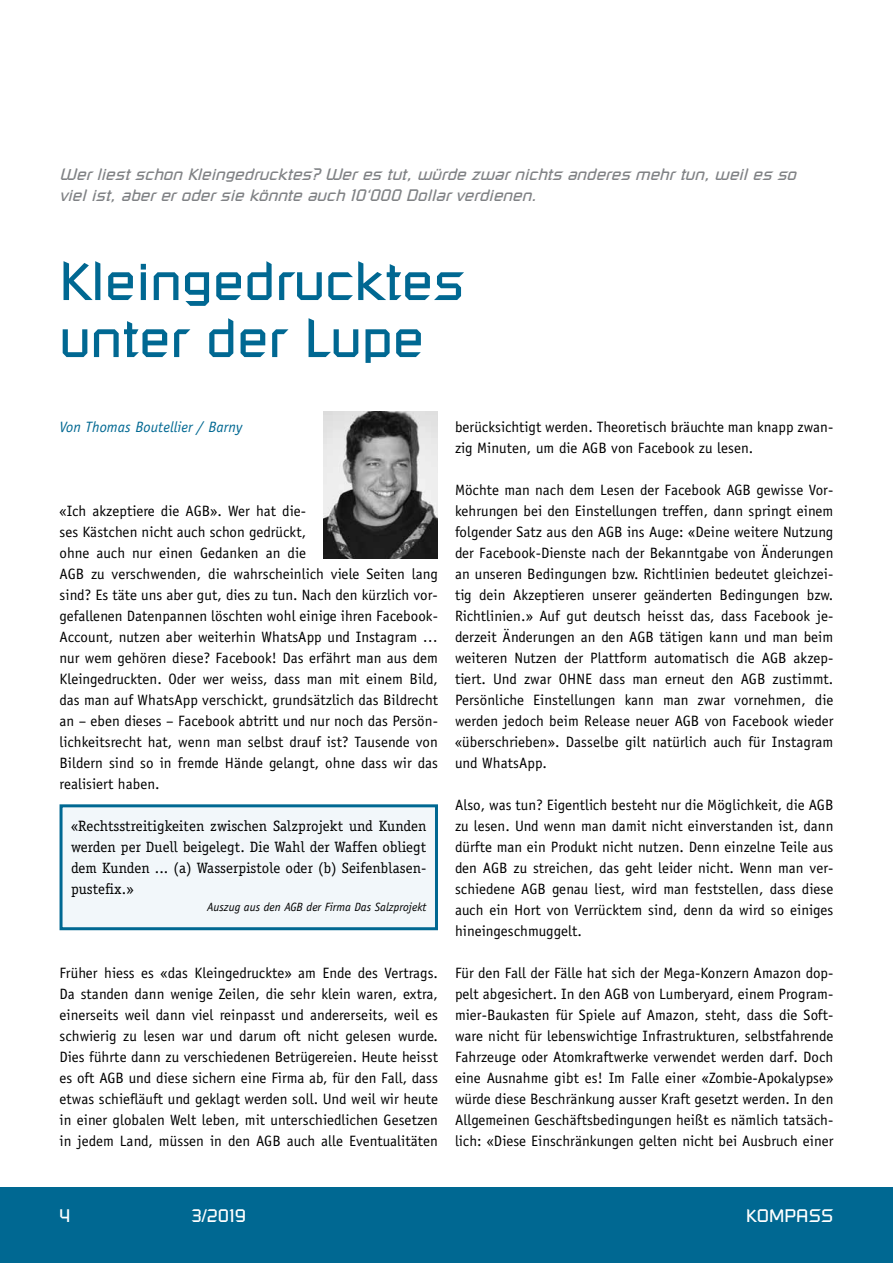
<style>
.page{position:relative;width:893px;height:1263px;background:#fff}
.page>*{position:absolute;margin:0;border:0;box-sizing:border-box;transform-origin:0 0}
.t1{font:54px/57px "Russell Square";letter-spacing:.005em;color:#006892}
.t2{font:18px "Russell Square";letter-spacing:.005em;color:#fff}
.t3{font:italic 16.5px/21px "Russell Square";letter-spacing:.005em;color:#808285}
.t4{font:15px/21px "Officina Sans";letter-spacing:.005em;color:#000;text-align:justify}
.t5{font:15px/21px "Officina Serif";letter-spacing:.005em;color:#000;text-align:justify}
.t6{font:italic 15px "Officina Sans";letter-spacing:.005em;color:#006892}
.t7{font:italic 12px "Officina Sans";color:#000}
</style>
<div class="page">
<div style="left:0;top:1187px;width:893px;height:76px;background:#006892"></div>
<img style="left:323px;top:411px;width:115px;height:147px">
<div style="left:61px;top:806px;width:375px;height:123px;background:#f2f7fa"></div>
<div style="left:60px;top:804px;width:378px;height:126px;border:3px solid #006892"></div>
<p class="t3" style="left:60px;top:163px;width:738px">Wer liest schon Kleingedrucktes? Wer es tut, würde zwar nichts anderes mehr tun, weil es so viel ist, aber er oder sie könnte auch 10‘000 Dollar verdienen.</p>
<h1 class="t1" style="left:60px;top:252px;width:406px">Kleingedrucktes unter der Lupe</h1>
<p class="t6" style="left:60px;top:418px;width:184px">Von Thomas Boutellier / Barny</p>
<p class="t4" style="left:60px;top:500px;width:380px;text-align:left">«Ich akzeptiere die AGB». Wer hat die-<br>ses Kästchen nicht auch schon gedrückt,<br>ohne auch nur einen Gedanken an die<br>AGB zu verschwenden, die wahrscheinlich viele Seiten lang sind? Es täte uns aber gut, dies zu tun. Nach den kürzlich vor&shy;gefallenen Datenpannen löschten wohl einige ihren Facebook-Account, nutzen aber weiterhin WhatsApp und Instagram … nur wem gehören diese? Facebook! Das erfährt man aus dem Kleingedruckten. Oder wer weiss, dass man mit einem Bild, das man auf WhatsApp verschickt, grundsätzlich das Bildrecht an – eben dieses – Facebook abtritt und nur noch das Persön&shy;lichkeitsrecht hat, wenn man selbst drauf ist? Tausende von Bildern sind so in fremde Hände gelangt, ohne dass wir das realisiert haben.</p>
<p class="t5" style="left:71px;top:815px;width:357px">«Rechtsstreitigkeiten zwischen Salzprojekt und Kunden werden per Duell beigelegt. Die Wahl der Waffen obliegt dem Kunden ... (a) Wasserpistole oder (b) Seifenblasen&shy;pustefix.»</p>
<p class="t7" style="left:207px;top:899px;width:221px">Auszug aus den AGB der Firma Das Salzprojekt</p>
<p class="t4" style="left:60px;top:962px;width:380px">Früher hiess es «das Kleingedruckte» am Ende des Vertrags.<br>Da standen dann wenige Zeilen, die sehr klein waren, extra, einerseits weil dann viel reinpasst und andererseits, weil es schwierig zu lesen war und darum oft nicht gelesen wurde.<br>Dies führte dann zu verschiedenen Betrügereien. Heute heisst es oft AGB und diese sichern eine Firma ab, für den Fall, dass etwas schiefläuft und geklagt werden soll. Und weil wir heute in einer globalen Welt leben, mit unterschiedlichen Gesetzen in jedem Land, müssen in den AGB auch alle Eventualitäten</p>
<p class="t4" style="left:455px;top:416px;width:380px">berücksichtigt werden. Theoretisch bräuchte man knapp zwan&shy;zig Minuten, um die AGB von Facebook zu lesen.</p>
<p class="t4" style="left:455px;top:479px;width:380px">Möchte man nach dem Lesen der Facebook AGB gewisse Vor&shy;kehrungen bei den Einstellungen treffen, dann springt einem folgender Satz aus den AGB ins Auge: «Deine weitere Nutzung der Facebook-Dienste nach der Bekanntgabe von Änderungen an unseren Bedingungen bzw. Richtlinien bedeutet gleichzei&shy;tig dein Akzeptieren unserer geänderten Bedingungen bzw.<br>Richtlinien.» Auf gut deutsch heisst das, dass Facebook je&shy;derzeit Änderungen an den AGB tätigen kann und man beim weiteren Nutzen der Plattform automatisch die AGB akzep&shy;tiert. Und zwar OHNE dass man erneut den AGB zustimmt.<br>Persönliche Einstellungen kann man zwar vornehmen, die werden jedoch beim Release neuer AGB von Facebook wieder «überschrieben». Dasselbe gilt natürlich auch für Instagram und WhatsApp.</p>
<p class="t4" style="left:455px;top:794px;width:380px">Also, was tun? Eigentlich besteht nur die Möglichkeit, die AGB zu lesen. Und wenn man damit nicht einverstanden ist, dann dürfte man ein Produkt nicht nutzen. Denn einzelne Teile aus den AGB zu streichen, das geht leider nicht. Wenn man ver&shy;schiedene AGB genau liest, wird man feststellen, dass diese auch ein Hort von Verrücktem sind, denn da wird so einiges hineingeschmuggelt.</p>
<p class="t4" style="left:455px;top:962px;width:380px">Für den Fall der Fälle hat sich der Mega-Konzern Amazon dop&shy;pelt abgesichert. In den AGB von Lumberyard, einem Program&shy;mier-Baukasten für Spiele auf Amazon, steht, dass die Soft&shy;ware nicht für lebenswichtige Infrastrukturen, selbstfahrende Fahrzeuge oder Atomkraftwerke verwendet werden darf. Doch eine Ausnahme gibt es! Im Falle einer «Zombie-Apokalypse» würde diese Beschränkung ausser Kraft gesetzt werden. In den Allgemeinen Geschäftsbedingungen heißt es nämlich tatsäch&shy;lich: «Diese Einschränkungen gelten nicht bei Ausbruch einer</p>
<p class="t2" style="left:60px;top:1204px;width:12px">4</p>
<p class="t2" style="left:191px;top:1204px;width:56px">3/2019</p>
<p class="t2" style="left:746px;top:1204px;width:89px">KOMPASS</p>
</div>
